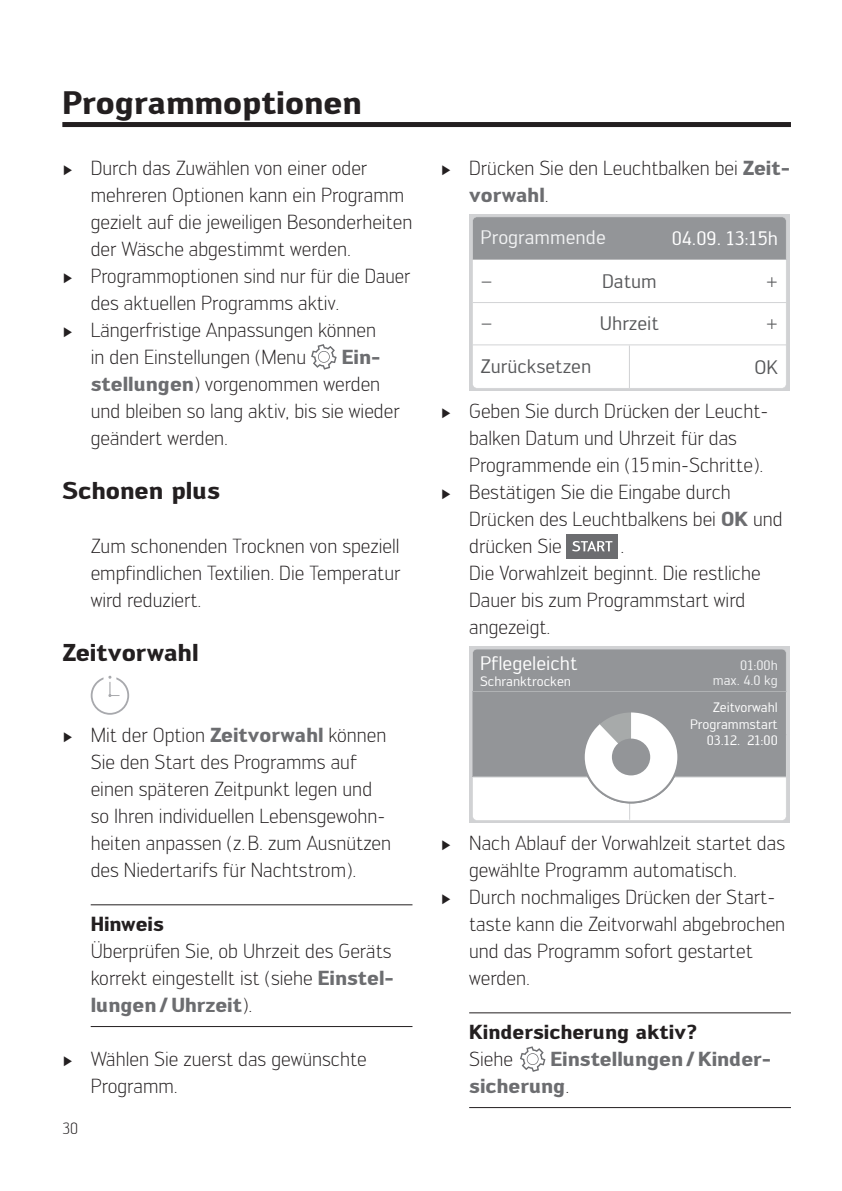
<style>
.page{position:relative;width:842px;height:1191px;background:#fff}
.page>*{position:absolute;margin:0;border:0;box-sizing:border-box;transform-origin:0 0}
.t1{font:700 32px "Engel";color:#231f20}
.t2{font:700 24px "Engel";color:#231f20}
.t3{font:300 20px/27px "Engel";color:#231f20}
.t4{font:700 20px/27px "Engel";color:#6c6d70}
.t5{font:700 20px "Engel";color:#231f20}
.t6{font:19.2px "Engel";color:#57585a;scale:1.04 1}
.t7{font:19.2px "Engel";color:#fff;scale:1.04 1}
.t8{font:19.2px "Engel";color:#f2f3f4;scale:1.04 1}
.t9{font:300 16px "Engel";color:#231f20}
.t10{font:13.4px/16.2px "Engel";color:#fff;text-align:right;scale:1.04 1}
.t11{font:13.4px/15.6px "Engel";color:#f2f3f4;text-align:right;scale:1.04 1}
.s1{font-family:"Century";font-weight:400;font-size:14px}
.s2{font-weight:700;color:#6c6d70}
.s3{font-weight:300;color:#231f20}
</style>
<div class="page">
<div style="left:62px;top:122px;width:729px;height:5px;background:#231f20"></div>
<hr style="left:91px;top:904px;width:321px;height:1px;background:#231f20">
<hr style="left:91px;top:1026px;width:321px;height:1px;background:#231f20">
<svg style="left:311px;top:344px;width:26px;height:25px"></svg>
<svg style="left:91px;top:675px;width:38px;height:39px"></svg>
<hr style="left:469px;top:1012px;width:322px;height:1px;background:#231f20">
<hr style="left:469px;top:1107px;width:322px;height:1px;background:#231f20">
<div style="left:469px;top:215px;width:320px;height:175px;background:#d1d2d4"></div>
<div style="left:473px;top:260px;width:313px;height:128px;background:#fff"></div>
<hr style="left:473px;top:344px;width:313px;height:1px;background:#d1d2d4">
<hr style="left:473px;top:302px;width:313px;height:1px;background:#d1d2d4">
<div style="left:473px;top:217px;width:313px;height:43px;background:#939598"></div>
<hr style="left:629px;top:345px;width:1px;height:43px;background:#d1d2d4">
<div style="left:567px;top:534px;width:51px;height:24px;background:#6c6d70"></div>
<svg style="left:572px;top:541px;width:40px;height:10px"></svg>
<div style="left:469px;top:647px;width:320px;height:175px;background:#d1d2d4"></div>
<div style="left:473px;top:804px;width:313px;height:16px;background:#fff"></div>
<hr style="left:629px;top:735px;width:1px;height:84px;background:#d1d2d4">
<svg style="left:472px;top:649px;width:314px;height:155px;background:#adafb1"></svg>
<div style="left:612px;top:738px;width:38px;height:37px;background:#939598;border-radius:50%"></div>
<svg style="left:520px;top:1046px;width:25px;height:25px"></svg>
<h1 class="t1" style="left:62px;top:83px;width:301px">Programmoptionen</h1>
<p class="t3" style="left:62px;top:154px;width:306px"><span class="s1">►</span> Durch das Zuwählen von einer oder</p>
<p class="t3" style="left:91px;top:181px;width:315px">mehreren Optionen kann ein Programm</p>
<p class="t3" style="left:91px;top:208px;width:323px">gezielt auf die jeweiligen Besonderheiten</p>
<p class="t3" style="left:91px;top:235px;width:262px">der Wäsche abgestimmt werden.</p>
<p class="t3" style="left:62px;top:262px;width:349px"><span class="s1">►</span> Programmoptionen sind nur für die Dauer</p>
<p class="t3" style="left:91px;top:289px;width:250px">des aktuellen Programms aktiv.</p>
<p class="t3" style="left:62px;top:316px;width:315px"><span class="s1">►</span> Längerfristige Anpassungen können</p>
<p class="t3" style="left:91px;top:343px;width:217px">in den Einstellungen (Menu</p>
<p class="t3" style="left:91px;top:343px;width:311px;text-indent:251px"><span class="s2">Ein&shy;stellungen</span>) vorgenommen werden und bleiben so lang aktiv, bis sie wieder geändert werden.</p>
<p class="t2" style="left:62px;top:476px;width:159px">Schonen plus</p>
<p class="t3" style="left:91px;top:532px;width:311px;text-align:justify">Zum schonenden Trocknen von speziell empfindlichen Textilien. Die Temperatur wird reduziert.</p>
<p class="t2" style="left:62px;top:638px;width:138px">Zeitvorwahl</p>
<p class="t3" style="left:91px;top:721px;width:302px;text-indent:-28px"><span class="s1">►</span> Mit der Option <span class="s2">Zeitvorwahl</span> können Sie den Start des Programms auf einen späteren Zeitpunkt legen und so Ihren individuellen Lebensgewohn&shy;heiten anpassen (z. B. zum Ausnützen des Nieder tarifs für Nachtstrom).</p>
<p class="t5" style="left:91px;top:911px;width:75px">Hinweis</p>
<p class="t3" style="left:91px;top:937px;width:305px">Überprüfen Sie, ob Uhrzeit des Geräts korrekt eingestellt ist (siehe <span class="s2">Einstel&shy;lungen / Uhrzeit</span>).</p>
<p class="t3" style="left:91px;top:1045px;width:278px;text-indent:-28px"><span class="s1">►</span> Wählen Sie zuerst das gewünschte<br>Programm.</p>
<p class="t9" style="left:62px;top:1119px;width:17px">30</p>
<p class="t3" style="left:469px;top:154px;width:322px;text-indent:-28px"><span class="s1">►</span> Drücken Sie den Leuchtbalken bei <span class="s2">Zeit&shy;vorwahl</span>.</p>
<p class="t11" style="left:743px;top:225px;width:35px">1:52 h</p>
<p class="t8" style="left:481px;top:226px;width:122px">Programmende</p>
<p class="t7" style="left:672px;top:227px;width:104px">04.09. 13:15h</p>
<p class="t6" style="left:602px;top:270px;width:54px">Datum</p>
<p class="t6" style="left:481px;top:270px;width:13px">−</p>
<p class="t6" style="left:766px;top:270px;width:13px">+</p>
<p class="t6" style="left:481px;top:311px;width:13px">−</p>
<p class="t6" style="left:766px;top:311px;width:13px">+</p>
<p class="t6" style="left:481px;top:355px;width:108px">Zurücksetzen</p>
<p class="t6" style="left:600px;top:312px;width:58px">Uhrzeit</p>
<p class="t6" style="left:754px;top:356px;width:24px">OK</p>
<p class="t3" style="left:441px;top:397px;width:329px"><span class="s1">►</span> Geben Sie durch Drücken der Leucht-</p>
<p class="t3" style="left:469px;top:424px;width:269px">balken Datum und Uhrzeit für das</p>
<p class="t3" style="left:469px;top:451px;width:296px">Programmende ein (15 min-Schritte).</p>
<p class="t3" style="left:441px;top:478px;width:291px"><span class="s1">►</span> Bestätigen Sie die Eingabe durch</p>
<p class="t3" style="left:469px;top:505px;width:315px">Drücken des Leuchtbalkens bei <span class="s2">OK</span> und</p>
<p class="t3" style="left:469px;top:532px;width:94px">drücken Sie</p>
<p class="t3" style="left:469px;top:532px;width:293px;text-indent:151px">.<br>Die Vorwahlzeit beginnt. Die restliche<br>Dauer bis zum Programmstart wird angezeigt.</p>
<p class="t7" style="left:480px;top:652px;width:95px">Pflegeleicht</p>
<p class="t10" style="left:480px;top:673px;width:89px">Schranktrocken</p>
<p class="t10" style="left:690px;top:699px;width:86px">Zeitvorwahl<br>Programmstart<br>03.12. 21:00</p>
<p class="t11" style="left:713px;top:657px;width:64px">01:00h max. 4.0 kg</p>
<p class="t3" style="left:441px;top:829px;width:346px"><span class="s1">►</span> Nach Ablauf der Vorwahlzeit startet das</p>
<p class="t3" style="left:469px;top:856px;width:269px">gewählte Programm automatisch.</p>
<p class="t3" style="left:441px;top:883px;width:336px"><span class="s1">►</span> Durch nochmaliges Drücken der Start-</p>
<p class="t3" style="left:469px;top:910px;width:318px">taste kann die Zeitvorwahl abgebrochen</p>
<p class="t3" style="left:469px;top:937px;width:285px">und das Programm sofort gestartet</p>
<p class="t3" style="left:469px;top:964px;width:62px">werden.</p>
<p class="t5" style="left:469px;top:1019px;width:230px">Kindersicherung aktiv?</p>
<p class="t3" style="left:469px;top:1045px;width:45px">Siehe</p>
<p class="t4" style="left:469px;top:1045px;width:304px;text-indent:81px">Einstellungen / Kinder&shy;sicherung<span class="s3">.</span></p>
</div>
